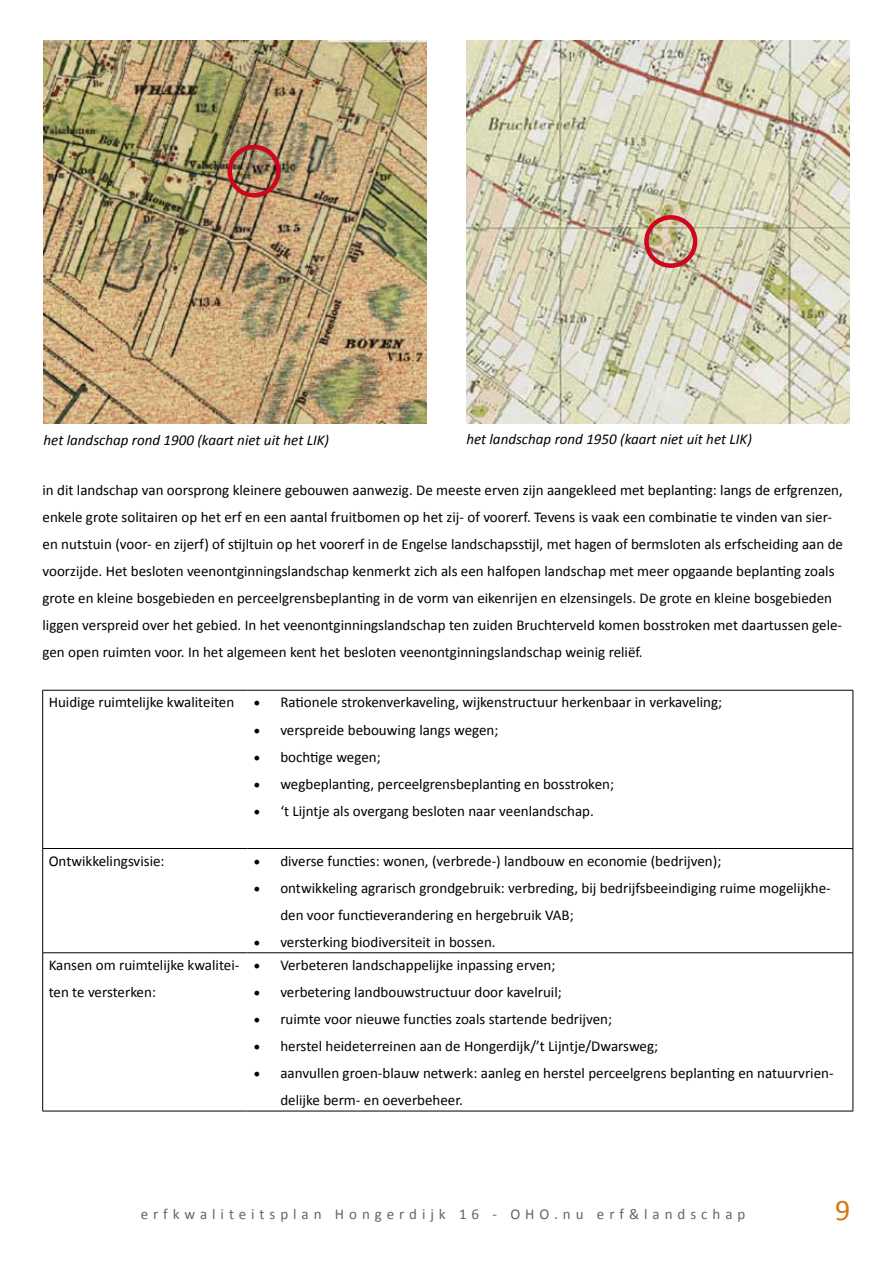
<style>
.page{position:relative;width:893px;height:1263px;background:#fff}
.page>*{position:absolute;margin:0;border:0;box-sizing:border-box;transform-origin:0 0}
.t1{font:30px "Calibri";color:#d67610}
.t2{font:15px/27px "Calibri";color:#000}
.t3{font:italic 15px "Calibri";color:#000}
.t4{font:15px "Calibri";letter-spacing:.33em;color:#646567}
.s1{font-family:"Minion Pro";font-size:18px}
</style>
<div class="page">
<hr style="left:43px;top:690px;width:204px;height:1px;background:#000">
<hr style="left:42px;top:690px;width:1px;height:158px;background:#000">
<hr style="left:247px;top:690px;width:606px;height:1px;background:#000">
<hr style="left:853px;top:690px;width:1px;height:158px;background:#000">
<hr style="left:43px;top:848px;width:204px;height:1px;background:#000">
<hr style="left:42px;top:849px;width:1px;height:103px;background:#000">
<hr style="left:247px;top:848px;width:606px;height:1px;background:#000">
<hr style="left:853px;top:849px;width:1px;height:103px;background:#000">
<hr style="left:43px;top:952px;width:204px;height:1px;background:#000">
<hr style="left:42px;top:953px;width:1px;height:158px;background:#000">
<hr style="left:247px;top:952px;width:606px;height:1px;background:#000">
<hr style="left:853px;top:953px;width:1px;height:158px;background:#000">
<hr style="left:43px;top:1111px;width:204px;height:1px;background:#000">
<hr style="left:247px;top:1111px;width:606px;height:1px;background:#000">
<img style="left:44px;top:41px;width:382px;height:382px">
<img style="left:466px;top:41px;width:383px;height:382px">
<div style="left:227px;top:145px;width:54px;height:53px;border:4px solid #cd071e;border-radius:50%"></div>
<div style="left:644px;top:215px;width:53px;height:53px;border:4px solid #cd071e;border-radius:50%"></div>
<p class="t3" style="left:44px;top:431px;width:287px">het landschap rond 1900 (kaart niet uit het LIK)</p>
<p class="t3" style="left:466px;top:430px;width:287px">het landschap rond 1950 (kaart niet uit het LIK)</p>
<p class="t2" style="left:43px;top:476px;width:802px">in dit landschap van oorsprong kleinere gebouwen aanwezig. De meeste erven zijn aangekleed met beplanting: langs de erfgrenzen, enkele grote solitairen op het erf en een aantal fruitbomen op het zij- of voorerf. Tevens is vaak een combinatie te vinden van sier&shy;en nutstuin (voor- en zijerf) of stijltuin op het voorerf in de Engelse landschapsstijl, met hagen of bermsloten als erfscheiding aan de voorzijde. Het besloten veenontginningslandschap kenmerkt zich als een halfopen landschap met meer opgaande beplanting zoals grote en kleine bosgebieden en perceelgrensbeplanting in de vorm van eikenrijen en elzensingels. De grote en kleine bosgebieden liggen verspreid over het gebied. In het veenontginningslandschap ten zuiden Bruchterveld komen bosstroken met daartussen gele&shy;gen open ruimten voor. In het algemeen kent het besloten veenontginningslandschap weinig reliëf.</p>
<p class="t2" style="left:49px;top:688px;width:675px">Huidige ruimtelijke kwaliteiten <span class="s1">•</span> Rationele strokenverkaveling, wijkenstructuur herkenbaar in verkaveling;</p>
<p class="t2" style="left:253px;top:715px;width:247px"><span class="s1">•</span> verspreide bebouwing langs wegen;</p>
<p class="t2" style="left:253px;top:742px;width:129px"><span class="s1">•</span> bochtige wegen;</p>
<p class="t2" style="left:253px;top:769px;width:362px"><span class="s1">•</span> wegbeplanting, perceelgrensbeplanting en bosstroken;</p>
<p class="t2" style="left:253px;top:796px;width:342px"><span class="s1">•</span> ‘t Lijntje als overgang besloten naar veenlandschap.</p>
<p class="t2" style="left:49px;top:846px;width:117px">Ontwikkelingsvisie:</p>
<p class="t2" style="left:253px;top:846px;width:469px"><span class="s1">•</span> diverse functies: wonen, (verbrede-) landbouw en economie (bedrijven);</p>
<p class="t2" style="left:280px;top:873px;width:552px;text-indent:-27px"><span class="s1">•</span> ontwikkeling agrarisch grondgebruik: verbreding, bij bedrijfsbeeindiging ruime mogelijkhe&shy;den voor functieverandering en hergebruik VAB;</p>
<p class="t2" style="left:253px;top:927px;width:244px"><span class="s1">•</span> versterking biodiversiteit in bossen.</p>
<p class="t2" style="left:49px;top:951px;width:192px">Kansen om ruimtelijke kwalitei&shy;ten te versterken:</p>
<p class="t2" style="left:253px;top:951px;width:304px"><span class="s1">•</span> Verbeteren landschappelijke inpassing erven;</p>
<p class="t2" style="left:253px;top:978px;width:310px"><span class="s1">•</span> verbetering landbouwstructuur door kavelruil;</p>
<p class="t2" style="left:253px;top:1005px;width:360px"><span class="s1">•</span> ruimte voor nieuwe functies zoals startende bedrijven;</p>
<p class="t2" style="left:253px;top:1032px;width:406px"><span class="s1">•</span> herstel heideterreinen aan de Hongerdijk/’t Lijntje/Dwarsweg;</p>
<p class="t2" style="left:280px;top:1059px;width:555px;text-indent:-27px"><span class="s1">•</span> aanvullen groen-blauw netwerk: aanleg en herstel perceelgrens beplanting en natuurvrien&shy;delijke berm- en oeverbeheer.</p>
<p class="t4" style="left:141px;top:1205px;width:606px">erfkwaliteitsplan Hongerdijk 16 - OHO.nu erf&amp;landschap</p>
<h1 class="t1" style="left:835px;top:1191px;width:17px">9</h1>
</div>
